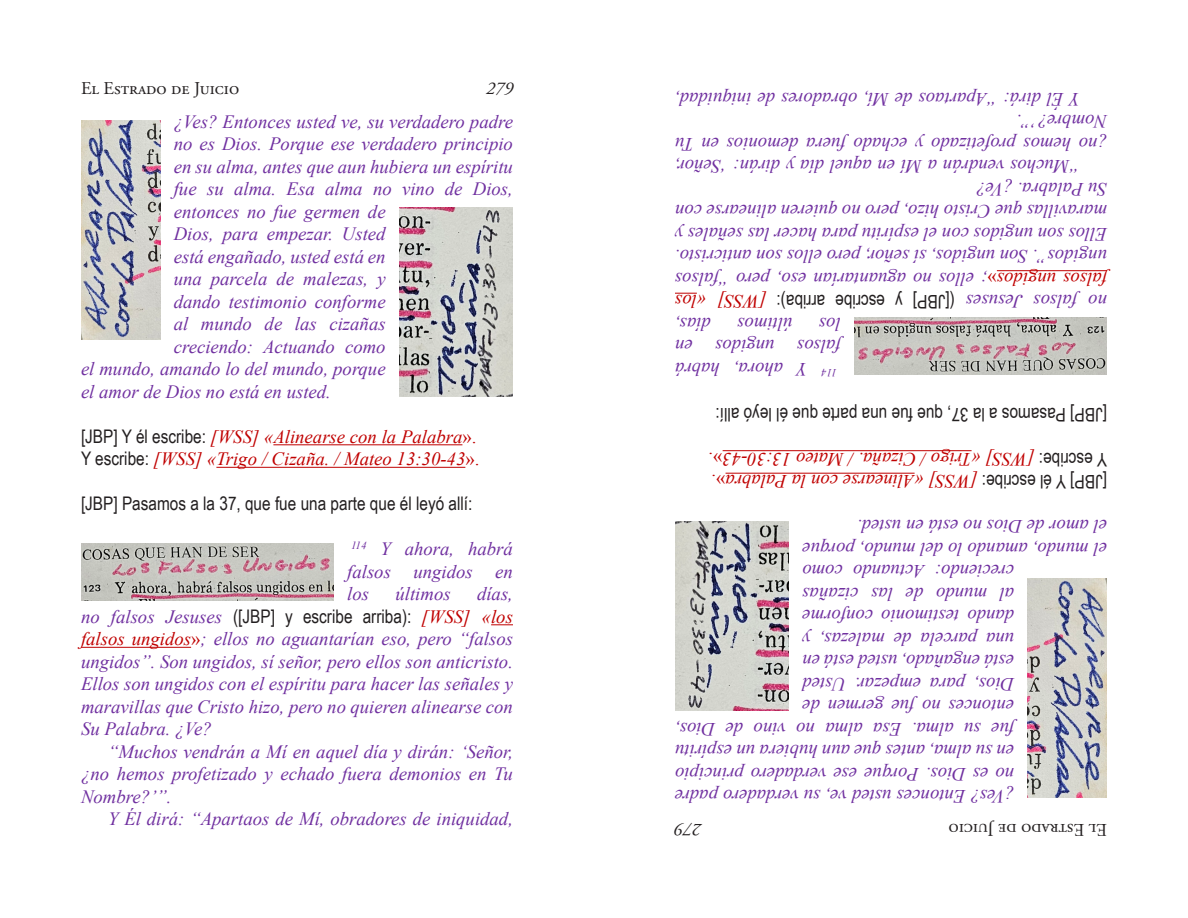
<style>
.page{position:relative;width:1188px;height:918px;background:#fff}
.page>*{position:absolute;margin:0;border:0;box-sizing:border-box;transform-origin:0 0}
.t1{font:italic 18.75px/22.5px "Times New Roman";color:#7030a0;text-align:justify}
.t2{font:italic 18.75px/22.5px "Times New Roman";color:#c00000}
.t3{font:18.75px "Arial Narrow";color:#231f20}
.t4{font:18px "Adobe Garamond Pro";color:#231f20}
.t5{font:italic 18px "Adobe Garamond Pro";color:#231f20}
.s1{font-family:"Arial Narrow";font-style:normal;color:#231f20}
.s2{font-style:normal}
.s3{font-family:"Times New Roman";font-style:italic;color:#7030a0}
.s4{font-family:"Times New Roman";font-style:italic;color:#c00000}
.s5{color:#c00000}
.s6{font-style:normal;color:#c00000}
</style>
<div class="page">
<hr style="left:273px;top:445px;width:189px;height:1px;background:#c00000">
<hr style="left:216px;top:467px;width:249px;height:1px;background:#c00000">
<svg style="left:491px;top:625px;width:22px;height:1px"></svg>
<hr style="left:81px;top:647px;width:110px;height:1px;background:#c00000">
<img style="left:81px;top:121px;width:79px;height:219px">
<img style="left:399px;top:208px;width:114px;height:189px">
<img style="left:81px;top:544px;width:253px;height:56px">
<hr style="left:726px;top:473px;width:189px;height:1px;background:#c00000">
<hr style="left:723px;top:450px;width:249px;height:1px;background:#c00000">
<svg style="left:675px;top:293px;width:22px;height:1px"></svg>
<hr style="left:997px;top:270px;width:110px;height:1px;background:#c00000">
<img style="left:1028px;top:578px;width:79px;height:219px">
<img style="left:675px;top:521px;width:114px;height:189px">
<img style="left:854px;top:318px;width:253px;height:56px">
<p class="t4" style="left:81px;top:78px;width:160px">El Estrado de Juicio</p>
<p class="t5" style="left:486px;top:78px;width:28px">279</p>
<p class="t1" style="left:174px;top:110px;width:341px">¿Ves? Entonces usted ve, su verdadero padre</p>
<p class="t1" style="left:174px;top:132px;width:341px">no es Dios. Porque ese verdadero principio</p>
<p class="t1" style="left:174px;top:155px;width:341px">en su alma, antes que aun hubiera un espíritu</p>
<p class="t1" style="left:174px;top:177px;width:341px">fue su alma. Esa alma no vino de Dios,</p>
<p class="t1" style="left:174px;top:200px;width:213px">entonces no fue germen de</p>
<p class="t1" style="left:174px;top:222px;width:213px">Dios, para empezar. Usted</p>
<p class="t1" style="left:174px;top:245px;width:213px">está engañado, usted está en</p>
<p class="t1" style="left:174px;top:267px;width:213px">una parcela de malezas, y</p>
<p class="t1" style="left:174px;top:290px;width:213px">dando testimonio conforme</p>
<p class="t1" style="left:174px;top:312px;width:213px">al mundo de las cizañas</p>
<p class="t1" style="left:174px;top:335px;width:213px">creciendo: Actuando como</p>
<p class="t1" style="left:81px;top:357px;width:306px">el mundo, amando lo del mundo, porque</p>
<p class="t1" style="left:81px;top:380px;width:251px">el amor de Dios no está en usted.</p>
<p class="t2" style="left:81px;top:425px;width:400px"><span class="s1">[JBP] Y él escribe:</span> [WSS] «Alinearse con la Palabra<span class="s2">».<br></span><span class="s1">Y escribe:</span> [WSS] «Trigo / Cizaña. / Mateo 13:30-43<span class="s2">».</span></p>
<p class="t3" style="left:81px;top:490px;width:393px">[JBP] Pasamos a la 37, que fue una parte que él leyó allí:</p>
<p class="t1" style="left:347px;top:537px;width:167px"><sup>114</sup> Y ahora, habrá falsos ungidos en los</p>
<p class="t1" style="left:395px;top:582px;width:57px">últimos</p>
<p class="t1" style="left:477px;top:582px;width:37px">días,</p>
<p class="t3" style="left:81px;top:602px;width:434px"><span class="s3">no falsos Jesuses</span> ([JBP] y escribe arriba): <span class="s4">[WSS] «los</span></p>
<p class="t1" style="left:81px;top:627px;width:434px"><span class="s5">falsos ungidos</span><span class="s6">»</span>; ellos no aguantarían eso, pero “falsos ungidos”. Son ungidos, sí señor, pero ellos son anticristo.<br>Ellos son ungidos con el espíritu para hacer las señales y maravillas que Cristo hizo, pero no quieren alinearse con Su Palabra. ¿Ve?</p>
<p class="t1" style="left:81px;top:740px;width:434px;text-indent:27px">“Muchos vendrán a Mí en aquel día y dirán: ‘Señor, ¿no hemos profetizado y echado fuera demonios en Tu Nombre?’”.</p>
<p class="t1" style="left:108px;top:807px;width:407px">Y Él dirá: “Apartaos de Mí, obradores de iniquidad,</p>
<p class="t1" style="left:1080px;top:111px;width:407px;rotate:-180deg">Y Él dirá: “Apartaos de Mí, obradores de iniquidad,</p>
<p class="t1" style="left:1107px;top:178px;width:434px;text-indent:27px;rotate:-180deg">“Muchos vendrán a Mí en aquel día y dirán: ‘Señor, ¿no hemos profetizado y echado fuera demonios en Tu Nombre?’”.</p>
<p class="t1" style="left:1107px;top:313px;width:434px;text-align:left;rotate:-180deg">no falsos Jesuses<br><span class="s5">falsos ungidos</span><span class="s6">»</span>; ellos no aguantarían eso, pero “falsos ungidos”. Son ungidos, sí señor, pero ellos son anticristo.<br>Ellos son ungidos con el espíritu para hacer las señales y maravillas que Cristo hizo, pero no quieren alinearse con Su Palabra. ¿Ve?</p>
<p class="t2" style="left:766px;top:313px;width:93px;rotate:-180deg">[WSS] «los</p>
<p class="t3" style="left:955px;top:316px;width:180px;rotate:-180deg">([JBP] y escribe arriba):</p>
<p class="t1" style="left:711px;top:336px;width:37px;rotate:-180deg">días,</p>
<p class="t1" style="left:841px;top:381px;width:167px;rotate:-180deg"><sup>114</sup> Y ahora, habrá falsos ungidos en los</p>
<p class="t1" style="left:793px;top:336px;width:57px;rotate:-180deg">últimos</p>
<p class="t3" style="left:1107px;top:428px;width:393px;rotate:-180deg">[JBP] Pasamos a la 37, que fue una parte que él leyó allí:</p>
<p class="t2" style="left:1107px;top:493px;width:400px;rotate:-180deg"><span class="s1">[JBP] Y él escribe:</span> [WSS] «Alinearse con la Palabra<span class="s2">».<br></span><span class="s1">Y escribe:</span> [WSS] «Trigo / Cizaña. / Mateo 13:30-43<span class="s2">».</span></p>
<p class="t1" style="left:1107px;top:538px;width:251px;rotate:-180deg">el amor de Dios no está en usted.</p>
<p class="t1" style="left:1107px;top:561px;width:306px;rotate:-180deg">el mundo, amando lo del mundo, porque</p>
<p class="t1" style="left:1014px;top:583px;width:213px;rotate:-180deg">creciendo: Actuando como</p>
<p class="t1" style="left:1014px;top:606px;width:213px;rotate:-180deg">al mundo de las cizañas</p>
<p class="t1" style="left:1014px;top:628px;width:213px;rotate:-180deg">dando testimonio conforme</p>
<p class="t1" style="left:1014px;top:651px;width:213px;rotate:-180deg">una parcela de malezas, y</p>
<p class="t1" style="left:1014px;top:673px;width:213px;rotate:-180deg">está engañado, usted está en</p>
<p class="t1" style="left:1014px;top:696px;width:213px;rotate:-180deg">Dios, para empezar. Usted</p>
<p class="t1" style="left:1014px;top:718px;width:213px;rotate:-180deg">entonces no fue germen de</p>
<p class="t1" style="left:1014px;top:741px;width:341px;rotate:-180deg">fue su alma. Esa alma no vino de Dios,</p>
<p class="t1" style="left:1014px;top:763px;width:341px;rotate:-180deg">en su alma, antes que aun hubiera un espíritu</p>
<p class="t1" style="left:1014px;top:786px;width:341px;rotate:-180deg">no es Dios. Porque ese verdadero principio</p>
<p class="t1" style="left:1014px;top:808px;width:341px;rotate:-180deg">¿Ves? Entonces usted ve, su verdadero padre</p>
<p class="t5" style="left:702px;top:840px;width:28px;rotate:-180deg">279</p>
<p class="t4" style="left:1107px;top:840px;width:160px;rotate:-180deg">El Estrado de Juicio</p>
</div>
